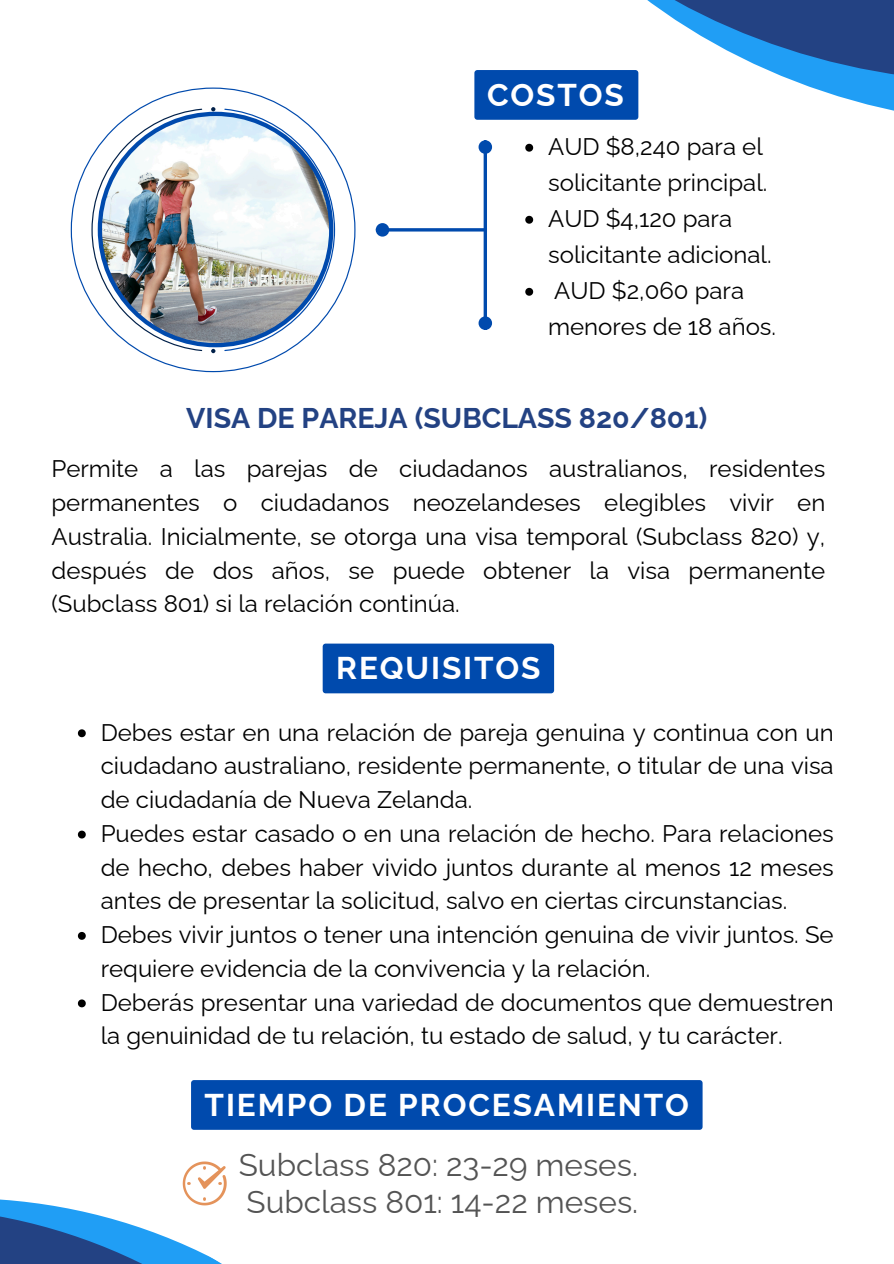
<style>
.page{position:relative;width:894px;height:1264px;background:#fff}
.page>*{position:absolute;margin:0;border:0;box-sizing:border-box;transform-origin:0 0}
.t1{font:31.5px/37.2px "Raleway";color:#545454}
.t2{font:700 31.5px "Raleway";letter-spacing:.06em;color:#fff}
.t3{font:700 28.5px "Raleway";color:#234283}
.t4{font:24px/33.8px "Raleway";color:#000}
</style>
<div class="page">
<svg style="left:78px;top:729px;width:8px;height:8px"></svg>
<svg style="left:78px;top:830px;width:8px;height:8px"></svg>
<svg style="left:78px;top:931px;width:8px;height:8px"></svg>
<svg style="left:78px;top:999px;width:8px;height:8px"></svg>
<svg style="left:488px;top:0;width:405px;height:154px"></svg>
<div style="left:322px;top:643px;width:232px;height:50px;background:#004aad"></div>
<hr style="left:388px;top:228px;width:99px;height:3px;background:#004aad">
<div style="left:377px;top:225px;width:10px;height:10px;background:#004aad;border-radius:50%"></div>
<div style="left:375px;top:223px;width:14px;height:13px;border:3px solid #004aad;border-radius:50%"></div>
<svg style="left:483px;top:154px;width:4px;height:162px"></svg>
<div style="left:480px;top:318px;width:10px;height:10px;background:#004aad;border-radius:50%"></div>
<div style="left:478px;top:316px;width:14px;height:14px;border:3px solid #004aad;border-radius:50%"></div>
<div style="left:480px;top:142px;width:10px;height:10px;background:#004aad;border-radius:50%"></div>
<div style="left:478px;top:140px;width:14px;height:14px;border:3px solid #004aad;border-radius:50%"></div>
<div style="left:474px;top:70px;width:164px;height:50px;background:#004aad;border-radius:3px"></div>
<svg style="left:0;top:1129px;width:540px;height:134px"></svg>
<svg style="left:183px;top:1161px;width:44px;height:44px"></svg>
<div style="left:191px;top:1080px;width:511px;height:49px;background:#004aad"></div>
<svg style="left:525px;top:144px;width:8px;height:8px"></svg>
<svg style="left:525px;top:216px;width:8px;height:8px"></svg>
<svg style="left:525px;top:288px;width:8px;height:8px"></svg>
<svg style="left:71px;top:87px;width:284px;height:285px"></svg>
<svg style="left:91px;top:109px;width:111px;height:242px"></svg>
<svg style="left:224px;top:109px;width:111px;height:242px"></svg>
<svg style="left:211px;top:349px;width:4px;height:4px"></svg>
<svg style="left:211px;top:107px;width:4px;height:4px"></svg>
<img style="left:98px;top:112px;width:235px;height:235px">
<p class="t2" style="left:487px;top:76px;width:138px">COSTOS</p>
<p class="t4" style="left:548px;top:128px;width:221px;line-height:36px">AUD $8,240 para el solicitante principal.</p>
<p class="t4" style="left:548px;top:200px;width:225px;line-height:36px">AUD $4,120 para solicitante adicional.</p>
<p class="t4" style="left:548px;top:272px;width:229px;line-height:36px">AUD $2,060 para menores de 18 años.</p>
<p class="t3" style="left:186px;top:401px;width:522px">VISA DE PAREJA (SUBCLASS 820/801)</p>
<p class="t4" style="left:51px;top:452px;width:775px;text-align:justify">Permite a las parejas de ciudadanos australianos, residentes permanentes o ciudadanos neozelandeses elegibles vivir en Australia. Inicialmente, se otorga una visa temporal (Subclass 820) y, después de dos años, se puede obtener la visa permanente (Subclass 801) si la relación continúa.</p>
<h1 class="t2" style="left:336px;top:649px;width:206px">REQUISITOS</h1>
<h1 class="t4" style="left:101px;top:715px;width:734px;text-align:justify">Debes estar en una relación de pareja genuina y continua con un ciudadano australiano, residente permanente, o titular de una visa de ciudadanía de Nueva Zelanda.</h1>
<p class="t4" style="left:101px;top:816px;width:734px;text-align:justify">Puedes estar casado o en una relación de hecho. Para relaciones de hecho, debes haber vivido juntos durante al menos 12 meses antes de presentar la solicitud, salvo en ciertas circunstancias.</p>
<p class="t4" style="left:101px;top:917px;width:734px">Debes vivir juntos o tener una intención genuina de vivir juntos. Se requiere evidencia de la convivencia y la relación.</p>
<p class="t4" style="left:101px;top:985px;width:734px">Deberás presentar una variedad de documentos que demuestren la genuinidad de tu relación, tu estado de salud, y tu carácter.</p>
<p class="t2" style="left:204px;top:1085px;width:486px">TIEMPO DE PROCESAMIENTO</p>
<h1 class="t1" style="left:239px;top:1145px;width:401px">Subclass 820: 23-29 meses.<br>Subclass 801: 14-22 meses.</h1>
</div>
